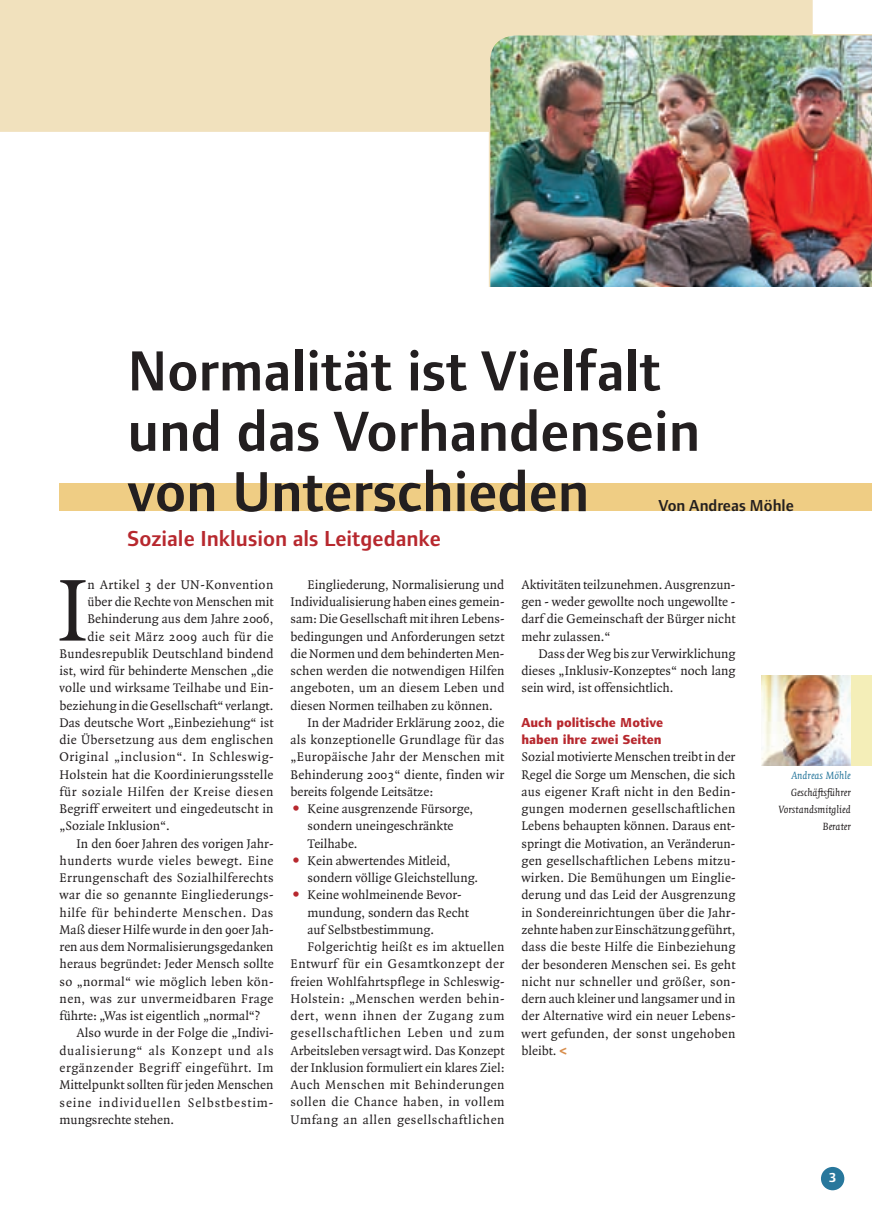
<style>
.page{position:relative;width:872px;height:1212px;background:#fff}
.page>*{position:absolute;margin:0;border:0;box-sizing:border-box;transform-origin:0 0}
.t1{font:94.2px "Quadraat";color:#231f20}
.t2{font:600 58.5px/60.3px "Foundry Form Sans";color:#231f20}
.t3{font:600 22.5px "Foundry Form Sans";color:#b7282e}
.t4{font:600 16.5px "Foundry Form Sans";color:#231f20}
.t5{font:13.5px/17.2px "Quadraat";letter-spacing:.01em;color:#231f20;text-align:justify}
.t6{font:13.5px "Quadraat";letter-spacing:.035em;color:#231f20}
.t7{font:13.5px "Quadraat";letter-spacing:.04em;color:#231f20}
.t8{font:13.5px "Quadraat";letter-spacing:.03em;color:#231f20}
.t9{font:13.5px "Quadraat";letter-spacing:.05em;color:#231f20}
.t10{font:800 13.5px/17.2px "Foundry Form Sans";color:#b7282e}
.t11{font:13.5px "Quadraat";letter-spacing:.065em;color:#231f20}
.t12{font:13.5px "Quadraat";letter-spacing:.055em;color:#231f20}
.t13{font:700 13.5px "Foundry Form Sans";color:#fff}
.t14{font:italic 11.25px/17.2px "Quadraat";color:#231f20;text-align:right}
.t15{font:italic 11.25px "Quadraat";color:#28779c}
.s1{font-size:25.5px;color:#b7282e}
.s2{font-family:"Foundry Form Sans";font-weight:800;color:#d78d4c}
</style>
<div class="page">
<div style="left:0;top:0;width:812px;height:132px;background:#f1e1bd"></div>
<div style="left:821px;top:1167px;width:23px;height:23px;background:#28779c;border-radius:50%"></div>
<div style="left:60px;top:483px;width:812px;height:28px;background:#efcd84"></div>
<img style="left:489px;top:34px;width:383px;height:253px">
<div style="left:850px;top:675px;width:22px;height:90px;background:#f4eeb8"></div>
<img style="left:761px;top:675px;width:89px;height:90px">
<h2 class="t2" style="left:128px;top:341px;width:574px">Normalität ist Vielfalt und das Vorhandensein von Unterschieden</h2>
<h3 class="t3" style="left:128px;top:526px;width:315px">Soziale Inklusion als Leitgedanke</h3>
<p class="t4" style="left:658px;top:496px;width:137px">Von Andreas Möhle</p>
<h1 class="t1" style="left:58px;top:562px;width:31px">I</h1>
<p class="t6" style="left:87px;top:577px;width:187px">n Artikel 3 der UN-Konvention</p>
<p class="t5" style="left:87px;top:593px;width:188px">über die Rechte von Menschen mit</p>
<p class="t5" style="left:87px;top:611px;width:187px">Behinderung aus dem Jahre 2006,</p>
<p class="t8" style="left:87px;top:629px;width:187px">die seit März 2009 auch für die</p>
<p class="t5" style="left:60px;top:645px;width:215px">Bundesrepublik Deutschland bindend</p>
<p class="t5" style="left:60px;top:663px;width:215px">ist, wird für behinderte Menschen „die</p>
<p class="t5" style="left:60px;top:680px;width:215px">volle und wirksame Teilhabe und Ein-</p>
<p class="t5" style="left:60px;top:697px;width:215px">beziehung in die Gesellschaft“ verlangt.</p>
<p class="t5" style="left:60px;top:714px;width:216px">Das deutsche Wort „Einbeziehung“ ist</p>
<p class="t5" style="left:60px;top:732px;width:215px">die Übersetzung aus dem englischen</p>
<p class="t7" style="left:60px;top:750px;width:216px">Original „inclusion“. In Schleswig-</p>
<p class="t5" style="left:60px;top:766px;width:215px">Holstein hat die Koordinierungsstelle</p>
<p class="t6" style="left:60px;top:784px;width:215px">für soziale Hilfen der Kreise diesen</p>
<p class="t5" style="left:60px;top:801px;width:215px">Begriff erweitert und eingedeutscht in</p>
<p class="t5" style="left:60px;top:818px;width:112px">„Soziale Inklusion“.</p>
<p class="t5" style="left:77px;top:835px;width:198px">In den 60er Jahren des vorigen Jahr-</p>
<p class="t6" style="left:60px;top:853px;width:215px">hunderts wurde vieles bewegt. Eine</p>
<p class="t5" style="left:60px;top:870px;width:216px">Errungenschaft des Sozialhilferechts</p>
<p class="t5" style="left:60px;top:887px;width:214px">war die so genannte Eingliederungs-</p>
<p class="t6" style="left:60px;top:905px;width:215px">hilfe für behinderte Menschen. Das</p>
<p class="t5" style="left:60px;top:921px;width:215px">Maß dieser Hilfe wurde in den 90er Jah-</p>
<p class="t5" style="left:60px;top:939px;width:215px">ren aus dem Normalisierungsgedanken</p>
<p class="t5" style="left:60px;top:956px;width:216px">heraus begründet: Jeder Mensch sollte</p>
<p class="t5" style="left:60px;top:973px;width:215px">so „normal“ wie möglich leben kön-</p>
<p class="t6" style="left:60px;top:992px;width:215px">nen, was zur unvermeidbaren Frage</p>
<p class="t5" style="left:60px;top:1008px;width:202px">führte: „Was ist eigentlich „normal“?</p>
<p class="t5" style="left:77px;top:1025px;width:198px">Also wurde in der Folge die „Indivi-</p>
<p class="t9" style="left:60px;top:1043px;width:216px">dualisierung“ als Konzept und als</p>
<p class="t7" style="left:60px;top:1061px;width:215px">ergänzender Begriff eingeführt. Im</p>
<p class="t5" style="left:60px;top:1077px;width:215px">Mittelpunkt sollten für jeden Menschen</p>
<p class="t11" style="left:60px;top:1095px;width:215px">seine individuellen Selbstbestim-</p>
<p class="t5" style="left:60px;top:1111px;width:116px">mungsrechte stehen.</p>
<p class="t5" style="left:307px;top:576px;width:198px">Eingliederung, Normalisierung und</p>
<p class="t5" style="left:290px;top:594px;width:215px">Individualisierung haben eines gemein-</p>
<p class="t5" style="left:290px;top:611px;width:215px">sam: Die Gesellschaft mit ihren Lebens-</p>
<p class="t5" style="left:290px;top:628px;width:215px">bedingungen und Anforderungen setzt</p>
<p class="t5" style="left:290px;top:645px;width:215px">die Normen und dem behinderten Men-</p>
<p class="t5" style="left:290px;top:663px;width:216px">schen werden die notwendigen Hilfen</p>
<p class="t5" style="left:290px;top:680px;width:215px">angeboten, um an diesem Leben und</p>
<p class="t5" style="left:290px;top:697px;width:204px">diesen Normen teilhaben zu können.</p>
<p class="t5" style="left:307px;top:714px;width:198px">In der Madrider Erklärung 2002, die</p>
<p class="t5" style="left:290px;top:732px;width:215px">als konzeptionelle Grundlage für das</p>
<p class="t5" style="left:290px;top:749px;width:215px">„Europäische Jahr der Menschen mit</p>
<p class="t5" style="left:290px;top:766px;width:215px">Behinderung 2003“ diente, finden wir</p>
<p class="t5" style="left:290px;top:783px;width:144px">bereits folgende Leitsätze:</p>
<p class="t5" style="left:307px;top:800px;width:167px;text-align:left;text-indent:-17px"><span class="s1">•</span> Keine ausgrenzende Fürsorge, sondern uneingeschränkte<br>Teilhabe.</p>
<p class="t5" style="left:307px;top:852px;width:172px;text-indent:-17px"><span class="s1">•</span> Kein abwertendes Mitleid, sondern völlige Gleichstellung.</p>
<p class="t5" style="left:290px;top:887px;width:171px"><span class="s1">•</span> Keine wohlmeinende Bevor-</p>
<p class="t5" style="left:307px;top:904px;width:163px">mundung, sondern das Recht</p>
<p class="t5" style="left:307px;top:921px;width:128px">auf Selbstbestimmung.</p>
<p class="t5" style="left:307px;top:938px;width:198px">Folgerichtig heißt es im aktuellen</p>
<p class="t6" style="left:290px;top:957px;width:215px">Entwurf für ein Gesamtkonzept der</p>
<p class="t5" style="left:290px;top:973px;width:215px">freien Wohlfahrtspflege in Schleswig-</p>
<p class="t8" style="left:290px;top:991px;width:215px">Holstein: „Menschen werden behin-</p>
<p class="t9" style="left:290px;top:1009px;width:215px">dert, wenn ihnen der Zugang zum</p>
<p class="t12" style="left:290px;top:1026px;width:215px">gesellschaftlichen Leben und zum</p>
<p class="t5" style="left:290px;top:1042px;width:215px">Arbeitsleben versagt wird. Das Konzept</p>
<p class="t5" style="left:290px;top:1059px;width:215px">der Inklusion formuliert ein klares Ziel:</p>
<p class="t6" style="left:290px;top:1078px;width:216px">Auch Menschen mit Behinderungen</p>
<p class="t7" style="left:290px;top:1095px;width:215px">sollen die Chance haben, in vollem</p>
<p class="t7" style="left:290px;top:1112px;width:216px">Umfang an allen gesellschaftlichen</p>
<p class="t5" style="left:521px;top:576px;width:215px">Aktivitäten teilzunehmen. Ausgrenzun&shy;gen - weder gewollte noch ungewollte - darf die Gemeinschaft der Bürger nicht mehr zulassen.“</p>
<p class="t5" style="left:521px;top:645px;width:215px;text-indent:17px">Dass der Weg bis zur Verwirklichung dieses „Inklusiv-Konzeptes“ noch lang sein wird, ist offensichtlich.</p>
<p class="t10" style="left:521px;top:714px;width:143px">Auch politische Motive haben ihre zwei Seiten</p>
<p class="t5" style="left:521px;top:749px;width:216px">Sozial motivierte Menschen treibt in der Regel die Sorge um Menschen, die sich aus eigener Kraft nicht in den Bedin&shy;gungen modernen gesellschaftlichen Lebens behaupten können. Daraus ent&shy;springt die Motivation, an Veränderun&shy;gen gesellschaftlichen Lebens mitzu&shy;wirken. Die Bemühungen um Einglie&shy;derung und das Leid der Ausgrenzung in Sondereinrichtungen über die Jahr&shy;zehnte haben zur Einschätzung geführt, dass die beste Hilfe die Einbeziehung der besonderen Menschen sei. Es geht nicht nur schneller und größer, son&shy;dern auch kleiner und langsamer und in der Alternative wird ein neuer Lebens&shy;wert gefunden, der sonst ungehoben bleibt. <span class="s2">&lt;</span></p>
<p class="t15" style="left:791px;top:769px;width:61px">Andreas Möhle</p>
<p class="t14" style="left:778px;top:784px;width:73px">Geschäftsführer<br>Vorstandsmitglied<br>Berater</p>
<p class="t13" style="left:829px;top:1170px;width:9px">3</p>
</div>
